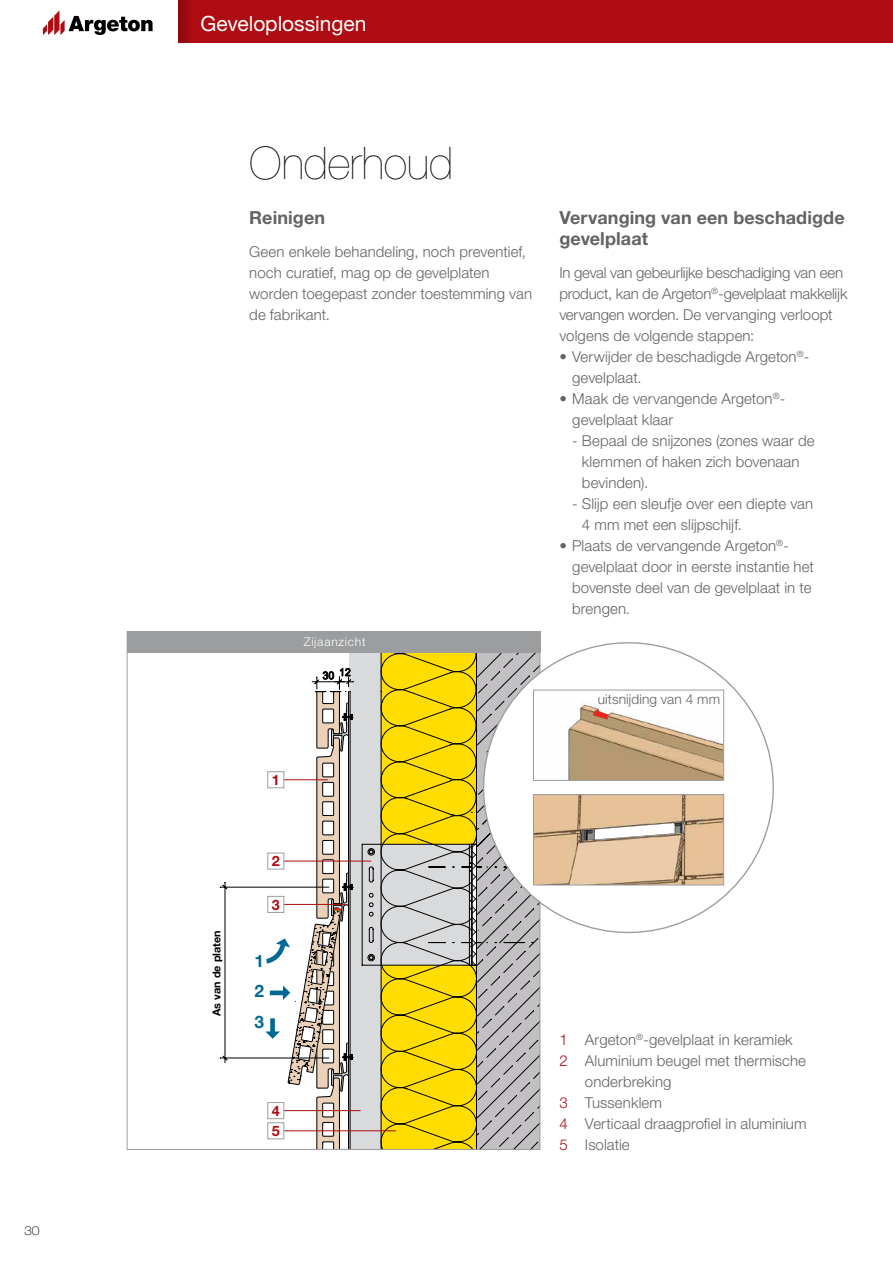
<style>
.page{position:relative;width:893px;height:1263px;background:#fff}
.page>*{position:absolute;margin:0;border:0;box-sizing:border-box;transform-origin:0 0}
.t1{font:200 45px "Helvetica Neue LT Pro";letter-spacing:-.005em;color:#000}
.t2{font:21px "Helvetica Neue LT Pro";letter-spacing:-.005em;color:#fff}
.t3{font:700 18px/21px "Helvetica Neue LT Pro";letter-spacing:.005em;color:#626364}
.t4{font:700 17.25px/30.3px "Helvetica Neue LT Std";color:#006994;text-align:justify}
.t5{font:300 15px/21px "Helvetica Neue LT Pro";letter-spacing:.005em;color:#626364}
.t6{font:700 14.4px/20.2px "Helvetica Neue LT Std";color:#ae0c12}
.t7{font:300 13.65px "Helvetica Neue LT Pro";letter-spacing:.01em;color:#626364}
.t8{font:300 12px "Helvetica Neue LT Pro";letter-spacing:.065em;color:#fff}
.t9{font:100 expanded 12px "Helvetica Neue LT Pro";color:#000}
.t10{font:700 10.95px "Helvetica Neue LT Pro";color:#000}
.s1{color:#ae0c12}
</style>
<div class="page">
<svg style="left:43px;top:10px;width:110px;height:25px"></svg>
<div style="left:179px;top:0;width:714px;height:43px;background:#ae0c12"></div>
<div style="left:179px;top:0;width:13px;height:43px;background:#9c0a10"></div>
<svg style="left:220px;top:882px;width:42px;height:181px"></svg>
<div style="left:127px;top:631px;width:413px;height:22px;background:#9b9d9f"></div>
<svg style="left:262px;top:632px;width:462px;height:518px"></svg>
<div style="left:533px;top:690px;width:191px;height:91px;border:1px solid #9b9d9f"></div>
<p class="t9" style="left:24px;top:1224px;width:17px">30</p>
<h2 class="t2" style="left:201px;top:11px;width:167px">Geveloplossingen</h2>
<h1 class="t1" style="left:249px;top:137px;width:206px">Onderhoud</h1>
<p class="t3" style="left:249px;top:207px;width:77px">Reinigen</p>
<p class="t5" style="left:249px;top:241px;width:284px">Geen enkele behandeling, noch preventief, noch curatief, mag op de gevelplaten worden toegepast zonder toestemming van de fabrikant.</p>
<p class="t8" style="left:304px;top:635px;width:63px">Zijaanzicht</p>
<p class="t6" style="left:272px;top:769px;width:9px">1</p>
<p class="t3" style="left:559px;top:207px;width:287px">Vervanging van een beschadigde gevelplaat</p>
<p class="t5" style="left:559px;top:262px;width:290px">In geval van gebeurlijke beschadiging van een product, kan de Argeton<sup>®</sup>-gevelplaat makkelijk vervangen worden. De vervanging verloopt volgens de volgende stappen:</p>
<p class="t5" style="left:572px;top:346px;width:239px;text-indent:-13px">• Verwijder de beschadigde Argeton<sup>®</sup>- gevelplaat.</p>
<p class="t5" style="left:572px;top:388px;width:215px;text-indent:-13px">• Maak de vervangende Argeton<sup>®</sup>- gevelplaat klaar</p>
<p class="t5" style="left:582px;top:430px;width:234px;text-indent:-10px">- Bepaal de snijzones (zones waar de klemmen of haken zich bovenaan bevinden).</p>
<p class="t5" style="left:582px;top:493px;width:233px;text-indent:-10px">- Slijp een sleufje over een diepte van<br>4 mm met een slijpschijf.</p>
<p class="t5" style="left:572px;top:535px;width:243px;text-indent:-13px">• Plaats de vervangende Argeton<sup>®</sup>- gevelplaat door in eerste instantie het bovenste deel van de gevelplaat in te brengen.</p>
<p class="t7" style="left:598px;top:691px;width:124px">uitsnijding van 4 mm</p>
<p class="t10" style="left:210px;top:1016px;width:87px;rotate:-90deg">As van de platen</p>
<p class="t6" style="left:272px;top:851px;width:9px">2</p>
<p class="t6" style="left:272px;top:894px;width:9px">3</p>
<p class="t4" style="left:254px;top:945px;width:11px">1<br>2<br>3</p>
<p class="t6" style="left:272px;top:1100px;width:9px">4<br>5</p>
<p class="t5" style="left:559px;top:1029px;width:235px"><span class="s1">1</span> Argeton<sup>®</sup>-gevelplaat in keramiek</p>
<p class="t5" style="left:559px;top:1050px;width:248px"><span class="s1">2</span> Aluminium beugel met thermische</p>
<p class="t5" style="left:585px;top:1071px;width:88px">onderbreking</p>
<p class="t5" style="left:559px;top:1092px;width:104px"><span class="s1">3</span> Tussenklem</p>
<p class="t5" style="left:559px;top:1113px;width:249px"><span class="s1">4</span> Verticaal draagprofiel in aluminium</p>
<p class="t5" style="left:559px;top:1134px;width:72px"><span class="s1">5</span> Isolatie</p>
</div>
